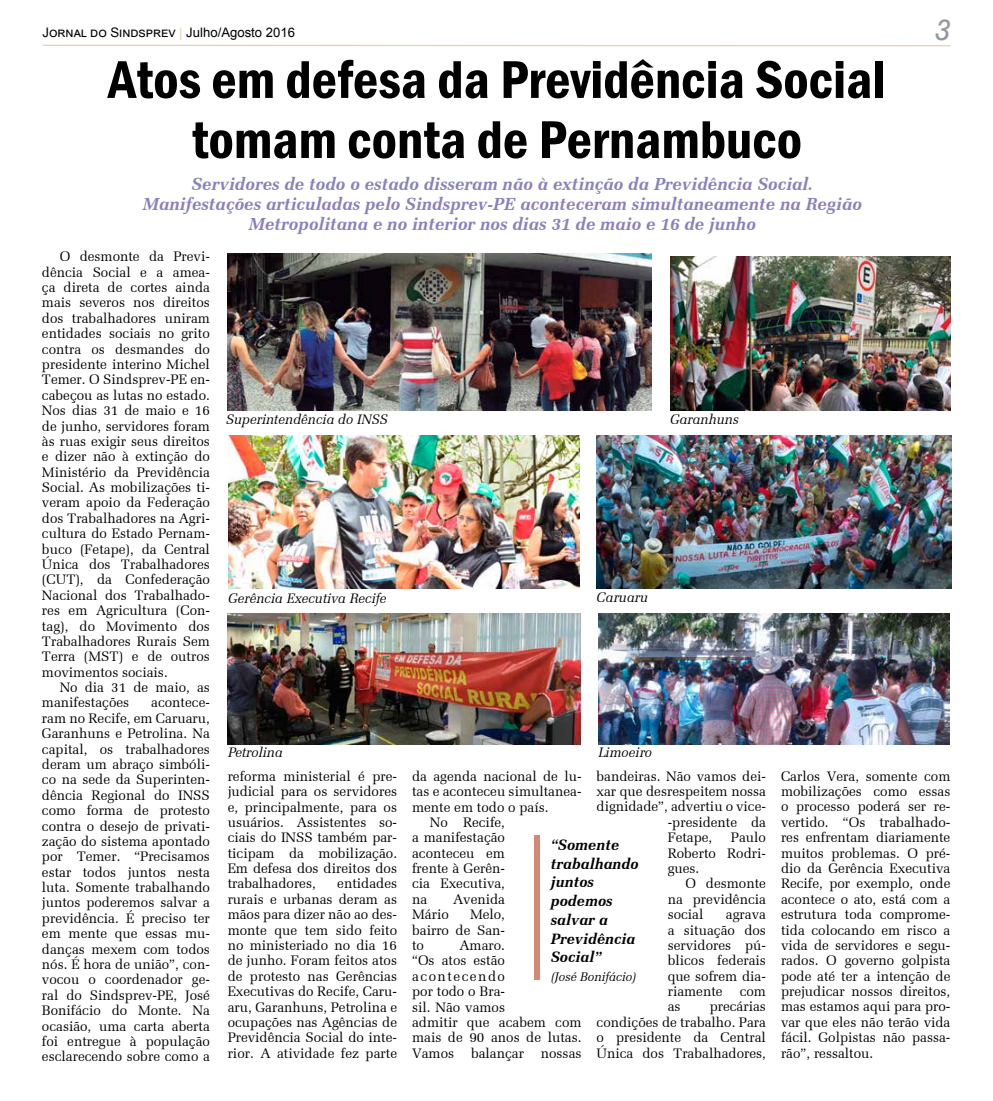
<style>
.page{position:relative;width:993px;height:1101px;background:#fff}
.page>*{position:absolute;margin:0;border:0;box-sizing:border-box;transform-origin:0 0}
.t1{font:600 condensed 55px/60px "Franklin Gothic";color:#000;text-align:center}
.t2{font:italic 30px "Rockwell";color:#95979a}
.t3{font:italic 700 17.5px/20px "Zapf Elliptical 711 BT";color:#8781bd;text-align:center}
.t4{font:italic 700 15px/18.8px "Zapf Elliptical 711 BT";color:#000}
.t5{font:13.75px/15.4px "Zapf Elliptical 711 BT";color:#000;text-align:justify}
.t6{font:italic 13.75px "Zapf Elliptical 711 BT";color:#000}
.t7{font:13.12px "Arial";color:#000}
.t8{font:italic 12.5px "Zapf Elliptical 711 BT";color:#000}
.s1{color:#e8d0a9}
</style>
<div class="page">
<hr style="left:43px;top:45px;width:907px;height:1px;background:#e8d0a9">
<img style="left:598px;top:613px;width:350px;height:131px">
<img style="left:227px;top:613px;width:353px;height:131px">
<img style="left:596px;top:435px;width:354px;height:153px">
<img style="left:670px;top:256px;width:280px;height:155px">
<img style="left:228px;top:435px;width:351px;height:153px">
<img style="left:227px;top:253px;width:424px;height:158px">
<div style="left:534px;top:835px;width:6px;height:144px;background:#d38973"></div>
<p class="t7" style="left:43px;top:23px;width:254px">Jornal do Sindsprev <span class="s1">|</span> Julho/Agosto 2016</p>
<h2 class="t2" style="left:934px;top:12px;width:17px">3</h2>
<h1 class="t1" style="left:108px;top:49px;width:778px">Atos em defesa da Previdência Social tomam conta de Pernambuco</h1>
<p class="t3" style="left:143px;top:173px;width:720px">Servidores de todo o estado disseram não à extinção da Previdência Social.<br>Manifestações articuladas pelo Sindsprev-PE aconteceram simultaneamente na Região<br>Metropolitana e no interior nos dias 31 de maio e 16 de junho</p>
<p class="t5" style="left:42px;top:249px;width:169px;text-indent:18px">O desmonte da Previ&shy;dência Social e a amea&shy;ça direta de cortes ainda mais severos nos direitos dos trabalhadores uniram entidades sociais no grito contra os desmandes do presidente interino Michel Temer. O Sindsprev-PE en&shy;cabeçou as lutas no estado.<br>Nos dias 31 de maio e 16 de junho, servidores foram às ruas exigir seus direitos e dizer não à extinção do Ministério da Previdência Social. As mobilizações ti&shy;veram apoio da Federação dos Trabalhadores na Agri&shy;cultura do Estado Pernam&shy;buco (Fetape), da Central Única dos Trabalhadores (CUT), da Confederação Nacional dos Trabalhado&shy;res em Agricultura (Con&shy;tag), do Movimento dos Trabalhadores Rurais Sem Terra (MST) e de outros movimentos sociais.</p>
<p class="t5" style="left:42px;top:679px;width:169px;text-indent:18px">No dia 31 de maio, as manifestações</p>
<p class="t5" style="left:42px;top:694px;width:169px;text-indent:109px">acontece&shy;ram no Recife, em Caruaru, Garanhuns e Petrolina. Na capital, os trabalhadores deram um abraço simbóli&shy;co na sede da Superinten&shy;dência Regional do INSS como forma de protesto contra o desejo de privati&shy;zação do sistema apontado por Temer. “Precisamos estar todos juntos nesta luta. Somente trabalhando juntos poderemos salvar a previdência. É preciso ter em mente que essas mu&shy;danças mexem com todos nós. É hora de união”, con&shy;vocou o coordenador ge&shy;ral do Sindsprev-PE, José Bonifácio do Monte. Na ocasião, uma carta aberta foi entregue à população esclarecendo sobre como a</p>
<p class="t6" style="left:226px;top:411px;width:163px">Superintendência do INSS</p>
<p class="t6" style="left:670px;top:411px;width:70px">Garanhuns</p>
<p class="t6" style="left:228px;top:589px;width:160px">Gerência Executiva Recife</p>
<p class="t6" style="left:596px;top:589px;width:53px">Caruaru</p>
<p class="t6" style="left:228px;top:744px;width:56px">Petrolina</p>
<p class="t6" style="left:598px;top:744px;width:55px">Limoeiro</p>
<p class="t5" style="left:227px;top:768px;width:171px">reforma ministerial é pre&shy;judicial para os servidores e, principalmente, para os usuários. Assistentes so&shy;ciais do INSS também par&shy;ticipam da mobilização.<br>Em defesa dos direitos dos trabalhadores,</p>
<p class="t5" style="left:227px;top:875px;width:171px;text-indent:110px">entidades rurais e urbanas deram as mãos para dizer não ao des&shy;monte que tem sido feito no ministeriado no dia 16 de junho. Foram feitos atos de protesto nas Gerências Executivas do Recife, Caru&shy;aru, Garanhuns, Petrolina e ocupações nas Agências de Previdência Social do inte&shy;rior. A atividade fez parte</p>
<p class="t5" style="left:596px;top:768px;width:171px">bandeiras. Não vamos dei-</p>
<p class="t5" style="left:596px;top:783px;width:171px">xar que desrespeitem nossa</p>
<p class="t5" style="left:596px;top:798px;width:171px">dignidade”, advertiu o vice-</p>
<p class="t5" style="left:667px;top:814px;width:100px">-presidente da</p>
<p class="t5" style="left:667px;top:829px;width:46px">Fetape,</p>
<p class="t5" style="left:412px;top:768px;width:171px">da agenda nacional de lu-</p>
<p class="t5" style="left:412px;top:783px;width:171px">tas e aconteceu simultanea-</p>
<p class="t5" style="left:412px;top:798px;width:138px">mente em todo o país.</p>
<p class="t5" style="left:429px;top:814px;width:77px">No Recife,</p>
<p class="t5" style="left:412px;top:829px;width:94px">a manifestação</p>
<p class="t5" style="left:412px;top:845px;width:94px">aconteceu em</p>
<p class="t5" style="left:412px;top:860px;width:94px">frente à Gerên-</p>
<p class="t5" style="left:412px;top:875px;width:94px">cia Executiva,</p>
<p class="t5" style="left:412px;top:891px;width:17px">na</p>
<p class="t5" style="left:453px;top:891px;width:54px">Avenida</p>
<p class="t5" style="left:412px;top:906px;width:38px">Mário</p>
<p class="t5" style="left:667px;top:829px;width:100px;text-indent:63px">Paulo Roberto Rodri&shy;gues.</p>
<p class="t5" style="left:667px;top:875px;width:100px;text-indent:18px">O desmonte na previdência social</p>
<p class="t4" style="left:550px;top:835px;width:90px">“Somente trabalhando juntos podemos salvar a<br>Previdência<br>Social”</p>
<p class="t8" style="left:550px;top:969px;width:87px">(José Bonifácio)</p>
<p class="t5" style="left:412px;top:906px;width:94px;text-indent:58px">Melo, bairro de San&shy;to</p>
<p class="t5" style="left:667px;top:906px;width:100px;text-indent:58px">agrava a situação dos servidores pú&shy;blicos federais que sofrem dia&shy;riamente com as</p>
<p class="t5" style="left:412px;top:937px;width:171px;text-align:left;text-indent:47px">Amaro.<br>“Os atos estão acontecendo<br>por todo o Bra-<br>sil. Não vamos<br>admitir que acabem com mais de 90 anos de lutas.<br>Vamos balançar nossas</p>
<p class="t5" style="left:596px;top:998px;width:171px;text-indent:113px">precárias condições de trabalho. Para o presidente da Central Única dos Trabalhadores,</p>
<p class="t5" style="left:780px;top:768px;width:171px">Carlos Vera, somente com mobilizações como essas o processo poderá ser re&shy;vertido. “Os trabalhado&shy;res enfrentam diariamente muitos problemas. O pré&shy;dio da Gerência Executiva Recife, por exemplo, onde acontece o ato, está com a estrutura toda comprome&shy;tida colocando em risco a vida de servidores e segu&shy;rados. O governo golpista pode até ter a intenção de prejudicar nossos direitos, mas estamos aqui para pro&shy;var que eles não terão vida fácil. Golpistas não passa&shy;rão”, ressaltou.</p>
</div>
